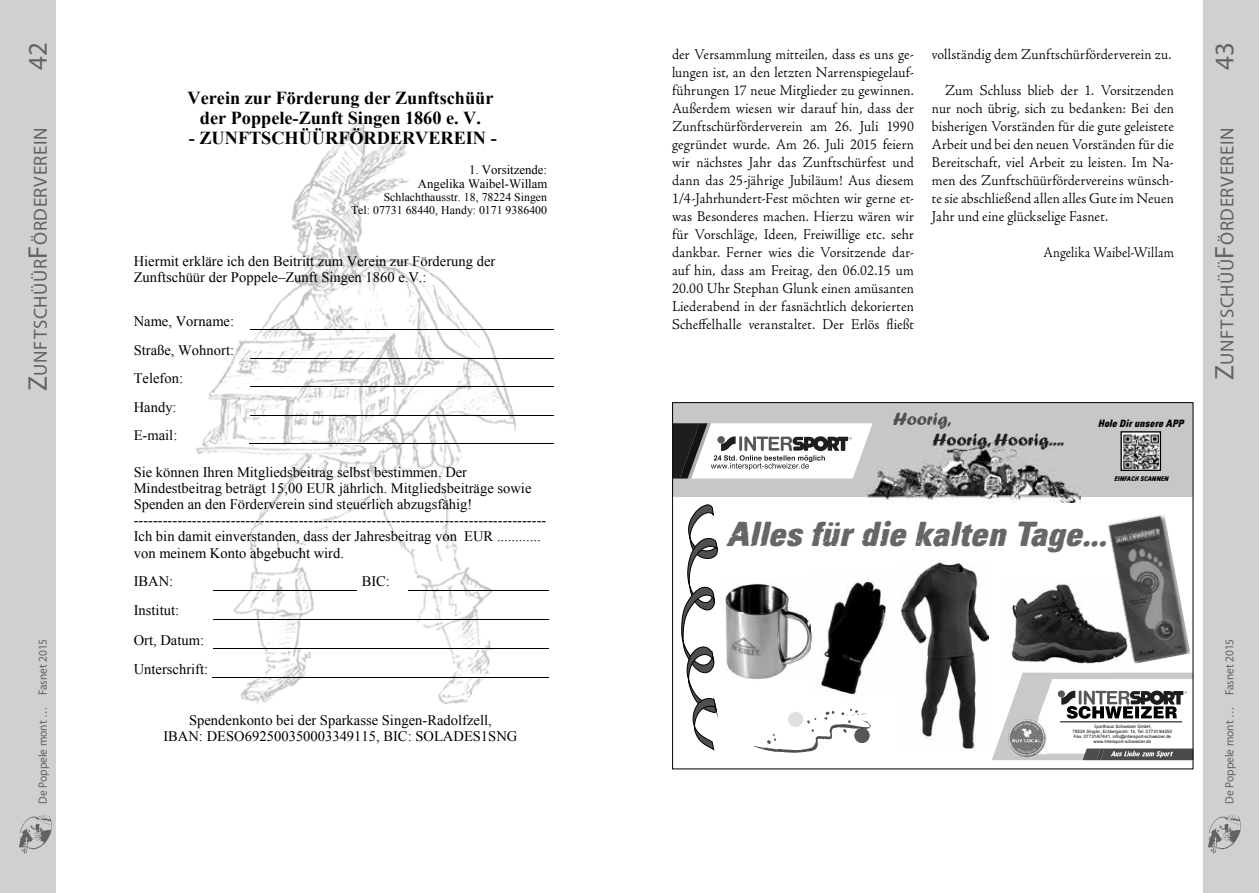
<style>
.page{position:relative;width:1259px;height:893px;background:#fff}
.page>*{position:absolute;margin:0;border:0;box-sizing:border-box;transform-origin:0 0}
.t1{font:33.6px "Intersport Headline";color:#666;scale:1.1 1}
.t2{font:27px "Myriad Pro";color:#626261}
.t3{font:18.9px "Myriad Pro";letter-spacing:.03em;color:#626261}
.t4{font:18.45px "Forte";color:#202020}
.t5{font:18.45px "Forte";color:#4f4f4f}
.t6{font:700 18.3px/20.1px "Times New Roman";color:#000;text-align:center}
.t7{font:300 15px/18px "Adobe Jenson Pro";letter-spacing:.01em;color:#000;text-align:justify;scale:.95 1}
.t8{font:300 15px "Adobe Jenson Pro";letter-spacing:.01em;color:#000;scale:.9 1}
.t9{font:14.55px/16.2px "Times New Roman";color:#000}
.t10{font:12.75px/14.1px "Times New Roman";color:#000;text-align:right}
.t11{font:12px "Myriad Pro";color:#626261;scale:.95 1}
.t12{font:11.85px/13px "Times New Roman";color:#000;text-align:right}
.t13{font:10.2px "Intersport Headline";color:#000}
.t14{font:6.45px "Intersport Headline";color:#000}
.t15{font:4.5px/5.1px "Arial";color:#000;text-align:center}
.s1{font-size:27px}
.s2{font-family:"Century Gothic"}
</style>
<div class="page">
<div style="left:0;top:0;width:55px;height:893px;background:#cfd0d0"></div>
<img style="left:19px;top:815px;width:33px;height:38px">
<div style="left:1203px;top:0;width:56px;height:893px;background:#cfd0d0"></div>
<img style="left:1208px;top:815px;width:33px;height:38px">
<img style="left:196px;top:122px;width:343px;height:583px">
<hr style="left:250px;top:330px;width:303px;height:1px;background:#000">
<hr style="left:250px;top:358px;width:303px;height:1px;background:#000">
<hr style="left:250px;top:387px;width:303px;height:1px;background:#000">
<hr style="left:250px;top:415px;width:303px;height:1px;background:#000">
<hr style="left:249px;top:444px;width:304px;height:1px;background:#000">
<hr style="left:213px;top:590px;width:144px;height:1px;background:#000">
<hr style="left:409px;top:590px;width:139px;height:1px;background:#000">
<hr style="left:213px;top:619px;width:335px;height:1px;background:#000">
<hr style="left:213px;top:648px;width:335px;height:1px;background:#000">
<hr style="left:212px;top:677px;width:336px;height:1px;background:#000">
<div style="left:672px;top:403px;width:521px;height:94px;background:#c7c7c7"></div>
<img style="left:901px;top:562px;width:87px;height:188px">
<img style="left:725px;top:583px;width:86px;height:96px">
<img style="left:1011px;top:584px;width:120px;height:89px">
<img style="left:1107px;top:514px;width:83px;height:150px">
<svg style="left:681px;top:505px;width:36px;height:245px"></svg>
<svg style="left:992px;top:673px;width:202px;height:87px"></svg>
<img style="left:811px;top:581px;width:75px;height:114px">
<svg style="left:753px;top:709px;width:117px;height:44px"></svg>
<img style="left:867px;top:441px;width:213px;height:62px">
<img style="left:1007px;top:718px;width:39px;height:40px">
<svg style="left:1122px;top:433px;width:37px;height:36px"></svg>
<div style="left:1120px;top:431px;width:41px;height:40px;border:1px solid #000"></div>
<img style="left:1122px;top:434px;width:36px;height:35px">
<svg style="left:674px;top:423px;width:198px;height:55px;background:#c1c1c1"></svg>
<h2 class="t2" style="left:21px;top:70px;width:29px;rotate:-90deg">42</h2>
<h2 class="t2" style="left:1207px;top:70px;width:29px;rotate:-90deg">43</h2>
<p class="t7" style="left:672px;top:45px;width:256px">der Versammlung mitteilen, dass es uns ge&shy;lungen ist, an den letzten Narrenspiegelauf&shy;führungen 17 neue Mitglieder zu gewinnen.<br>Außerdem wiesen wir darauf hin, dass der Zunftschürförderverein am 26. Juli 1990 gegründet wurde. Am 26. Juli 2015 feiern wir nächstes Jahr das Zunftschürfest und dann das 25-jährige Jubiläum! Aus diesem 1/4-Jahrhundert-Fest möchten wir gerne et&shy;was Besonderes machen. Hierzu wären wir für Vorschläge, Ideen, Freiwillige etc. sehr dankbar. Ferner wies die Vorsitzende dar&shy;auf hin, dass am Freitag, den 06.02.15 um 20.00 Uhr Stephan Glunk einen amüsanten Liederabend in der fasnächtlich dekorierten Scheffelhalle veranstaltet. Der Erlös fließt</p>
<p class="t7" style="left:932px;top:45px;width:253px">vollständig dem Zunftschürförderverein zu.</p>
<p class="t7" style="left:932px;top:81px;width:256px;text-indent:13px">Zum Schluss blieb der 1. Vorsitzenden nur noch übrig, sich zu bedanken: Bei den bisherigen Vorständen für die gute geleistete Arbeit und bei den neuen Vorständen für die Bereitschaft, viel Arbeit zu leisten. Im Na&shy;men des Zunftschüürfördervereins wünsch&shy;te sie abschließend allen alles Gute im Neuen Jahr und eine glückselige Fasnet.</p>
<p class="t8" style="left:1043px;top:244px;width:146px">Angelika Waibel-Willam</p>
<p class="t6" style="left:188px;top:87px;width:307px">Verein zur Förderung der Zunftschüür der Poppele-Zunft Singen 1860 e. V.</p>
<p class="t6" style="left:189px;top:128px;width:309px">- ZUNFTSCHÜÜRFÖRDERVEREIN -</p>
<p class="t10" style="left:418px;top:162px;width:131px">1. Vorsitzende:<br>Angelika Waibel-Willam</p>
<p class="t12" style="left:351px;top:190px;width:198px">Schlachthausstr. 18, 78224 Singen<br>Tel: 07731 68440, Handy: 0171 9386400</p>
<p class="t9" style="left:134px;top:253px;width:363px">Hiermit erkläre ich den Beitritt zum Verein zur Förderung der<br>Zunftschüür der Poppele–Zunft Singen 1860 e.V.:</p>
<p class="t9" style="left:134px;top:307px;width:102px;line-height:28.5px">Name, Vorname:<br>Straße, Wohnort:<br>Telefon:<br>Handy:<br>E-mail:</p>
<p class="t9" style="left:134px;top:464px;width:414px">Sie können Ihren Mitgliedsbeitrag selbst bestimmen. Der Mindestbeitrag beträgt 15,00 EUR jährlich. Mitgliedsbeiträge sowie Spenden an den Förderverein sind steuerlich abzugsfähig! ------------------------------------------------------------------------------------- Ich bin damit einverstanden, dass der Jahresbeitrag von EUR ............ von meinem Konto abgebucht wird.</p>
<p class="t9" style="left:134px;top:573px;width:41px">IBAN:</p>
<p class="t9" style="left:362px;top:573px;width:30px">BIC:</p>
<p class="t9" style="left:134px;top:596px;width:76px;line-height:29.2px">Institut:<br>Ort, Datum:<br>Unterschrift:</p>
<p class="t3" style="left:29px;top:391px;width:265px;rotate:-90deg"><span class="s1">Z</span>unftschüür<span class="s1">F</span>örderverein</p>
<p class="t3" style="left:1215px;top:380px;width:254px;rotate:-90deg"><span class="s1">Z</span>unftschüü<span class="s1">F</span>örderverein</p>
<p class="t5" style="left:893px;top:408px;width:59px">Hoorig,</p>
<p class="t4" style="left:932px;top:429px;width:132px">Hoorig, Hoorig....</p>
<p class="t13" style="left:1098px;top:417px;width:87px">Hole Dir unsere APP</p>
<p class="t14" style="left:1114px;top:474px;width:56px">EINFACH SCANNEN</p>
<h1 class="t1" style="left:726px;top:513px;width:347px">Alles für die kalten Tage...</h1>
<p class="t11" style="left:35px;top:804px;width:175px;rotate:-90deg">De Poppele mont … Fasnet 2015</p>
<p class="t11" style="left:1222px;top:804px;width:175px;rotate:-90deg">De Poppele mont … Fasnet 2015</p>
<p class="t9" style="left:163px;top:711px;width:355px;text-align:center">Spendenkonto bei der Sparkasse Singen-Radolfzell,<br>IBAN: DESO692500350003349115, BIC: SOLADES1SNG</p>
<p class="t15" style="left:1072px;top:724px;width:101px"><span class="s2">S</span>porthaus Schweizer GmbH,<br>78224 Singen, Erzbergerstr. 1b, Tel. 07731/64250<br>Fax. 07731/67441, info@intersport-schweizer.de www.Intersport-schweizer.de</p>
</div>
